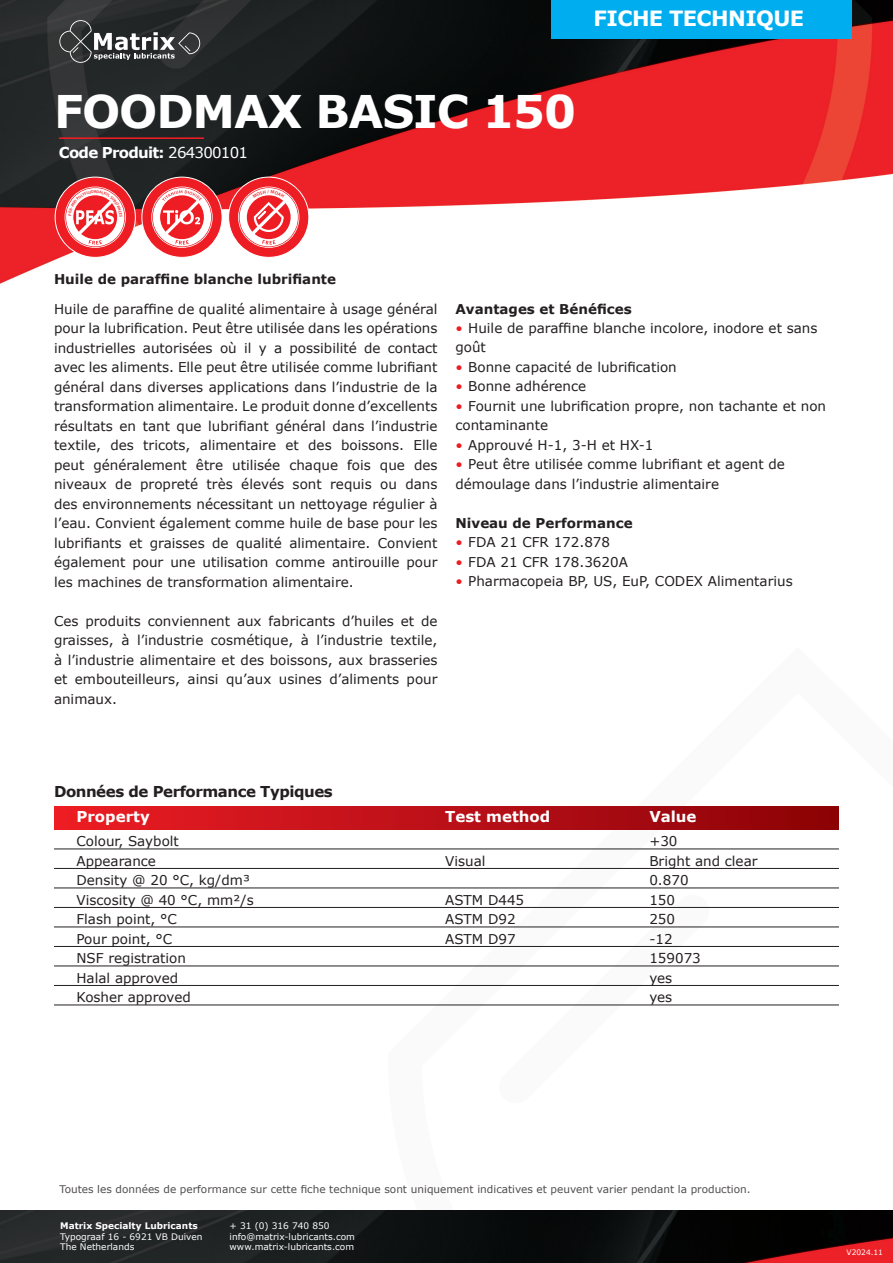
<style>
.page{position:relative;width:893px;height:1263px;background:#fff}
.page>*{position:absolute;margin:0;border:0;box-sizing:border-box;transform-origin:0 0}
.t1{font:700 45px "Verdana";letter-spacing:-.025em;color:#fff}
.t2{font:700 21px "Verdana";letter-spacing:-.03em;color:#fff}
.t3{font:700 15px "Verdana";letter-spacing:-.03em;color:#231f20}
.t4{font:700 15px "Verdana";color:#fff}
.t5{font:700 15px "Verdana";letter-spacing:-.05em;color:#fff}
.t6{font:13.5px/19.5px "Verdana";color:#231f20}
.t7{font:700 13.5px "Verdana";color:#231f20}
.t8{font:10.5px "Verdana";color:#231f20}
.t9{font:9px/10.5px "Verdana";color:#fff}
.t10{font:700 9px "Verdana";color:#fff}
.t11{font:7.5px "Verdana";color:#fff}
.s1{font-weight:400}
.s2{color:#ee1d23}
</style>
<div class="page">
<img style="left:0;top:0;width:893px;height:284px">
<svg style="left:388px;top:806px;width:505px;height:405px"></svg>
<div style="left:551px;top:0;width:301px;height:38px;background:#00aeef"></div>
<svg style="left:59px;top:20px;width:141px;height:43px;background:#4f5152"></svg>
<img style="left:0;top:1211px;width:893px;height:52px">
<div style="left:54px;top:807px;width:785px;height:23px;background:linear-gradient(to right,#ec1d26,#8a0207)"></div>
<hr style="left:54px;top:849px;width:785px;height:1px;background:#231f20">
<hr style="left:54px;top:868px;width:785px;height:1px;background:#231f20">
<hr style="left:54px;top:888px;width:785px;height:1px;background:#231f20">
<hr style="left:54px;top:907px;width:785px;height:1px;background:#231f20">
<hr style="left:54px;top:927px;width:785px;height:1px;background:#231f20">
<hr style="left:54px;top:946px;width:785px;height:1px;background:#231f20">
<hr style="left:54px;top:966px;width:785px;height:1px;background:#231f20">
<hr style="left:54px;top:985px;width:785px;height:1px;background:#231f20">
<hr style="left:54px;top:1005px;width:785px;height:1px;background:#231f20">
<hr style="left:59px;top:137px;width:145px;height:2px;background:#ee1d23">
<svg style="left:55px;top:177px;width:254px;height:81px"></svg>
<h2 class="t2" style="left:594px;top:5px;width:212px">FICHE TECHNIQUE</h2>
<h1 class="t1" style="left:54px;top:83px;width:524px">FOODMAX BASIC 150</h1>
<p class="t5" style="left:59px;top:143px;width:191px">Code Produit: <span class="s1">264300101</span></p>
<p class="t7" style="left:54px;top:270px;width:284px">Huile de paraffine blanche lubrifiante</p>
<p class="t6" style="left:54px;top:299px;width:385px;text-align:justify">Huile de paraffine de qualité alimentaire à usage général pour la lubrification. Peut être utilisée dans les opérations industrielles autorisées où il y a possibilité de contact avec les aliments. Elle peut être utilisée comme lubrifiant général dans diverses applications dans l’industrie de la transformation alimentaire. Le produit donne d’excellents résultats en tant que lubrifiant général dans l’industrie textile, des tricots, alimentaire et des boissons. Elle peut généralement être utilisée chaque fois que des niveaux de propreté très élevés sont requis ou dans des environnements nécessitant un nettoyage régulier à l’eau. Convient également comme huile de base pour les lubrifiants et graisses de qualité alimentaire. Convient également pour une utilisation comme antirouille pour les machines de transformation alimentaire.</p>
<p class="t6" style="left:54px;top:611px;width:385px;text-align:justify">Ces produits conviennent aux fabricants d’huiles et de graisses, à l’industrie cosmétique, à l’industrie textile, à l’industrie alimentaire et des boissons, aux brasseries et embouteilleurs, ainsi qu’aux usines d’aliments pour animaux.</p>
<p class="t7" style="left:455px;top:300px;width:178px">Avantages et Bénéfices</p>
<p class="t6" style="left:455px;top:318px;width:363px"><span class="s2">•</span> Huile de paraffine blanche incolore, inodore et sans goût</p>
<p class="t6" style="left:455px;top:357px;width:223px"><span class="s2">•</span> Bonne capacité de lubrification</p>
<p class="t6" style="left:455px;top:377px;width:132px"><span class="s2">•</span> Bonne adhérence</p>
<p class="t6" style="left:455px;top:396px;width:372px"><span class="s2">•</span> Fournit une lubrification propre, non tachante et non contaminante</p>
<p class="t6" style="left:455px;top:435px;width:199px"><span class="s2">•</span> Approuvé H-1, 3-H et HX-1</p>
<p class="t6" style="left:455px;top:455px;width:331px"><span class="s2">•</span> Peut être utilisée comme lubrifiant et agent de démoulage dans l’industrie alimentaire</p>
<p class="t7" style="left:455px;top:514px;width:179px">Niveau de Performance</p>
<p class="t6" style="left:455px;top:533px;width:156px"><span class="s2">•</span> FDA 21 CFR 172.878</p>
<p class="t6" style="left:455px;top:552px;width:174px"><span class="s2">•</span> FDA 21 CFR 178.3620A</p>
<p class="t6" style="left:455px;top:572px;width:339px"><span class="s2">•</span> Pharmacopeia BP, US, EuP, CODEX Alimentarius</p>
<p class="t3" style="left:54px;top:782px;width:280px">Données de Performance Typiques</p>
<p class="t4" style="left:76px;top:807px;width:75px">Property</p>
<p class="t4" style="left:445px;top:807px;width:107px">Test method</p>
<p class="t4" style="left:649px;top:807px;width:49px">Value</p>
<p class="t6" style="left:76px;top:832px;width:104px">Colour, Saybolt</p>
<p class="t6" style="left:649px;top:832px;width:30px">+30</p>
<p class="t6" style="left:76px;top:851px;width:81px">Appearance</p>
<p class="t6" style="left:445px;top:851px;width:42px">Visual</p>
<p class="t6" style="left:649px;top:851px;width:110px">Bright and clear</p>
<p class="t6" style="left:76px;top:871px;width:175px">Density @ 20 °C, kg/dm³</p>
<p class="t6" style="left:649px;top:871px;width:41px">0.870</p>
<p class="t6" style="left:76px;top:890px;width:179px">Viscosity @ 40 °C, mm²/s</p>
<p class="t6" style="left:445px;top:890px;width:81px">ASTM D445</p>
<p class="t6" style="left:649px;top:890px;width:27px">150</p>
<p class="t6" style="left:76px;top:910px;width:102px">Flash point, °C</p>
<p class="t6" style="left:445px;top:910px;width:72px">ASTM D92</p>
<p class="t6" style="left:649px;top:910px;width:27px">250</p>
<p class="t6" style="left:76px;top:929px;width:97px">Pour point, °C</p>
<p class="t6" style="left:445px;top:929px;width:72px">ASTM D97</p>
<p class="t6" style="left:649px;top:929px;width:25px">-12</p>
<p class="t6" style="left:76px;top:949px;width:111px">NSF registration</p>
<p class="t6" style="left:649px;top:949px;width:53px">159073</p>
<p class="t6" style="left:76px;top:968px;width:103px">Halal approved</p>
<p class="t6" style="left:649px;top:968px;width:24px">yes</p>
<p class="t6" style="left:76px;top:988px;width:116px">Kosher approved</p>
<p class="t6" style="left:649px;top:988px;width:24px">yes</p>
<p class="t8" style="left:59px;top:1183px;width:693px">Toutes les données de performance sur cette fiche technique sont uniquement indicatives et peuvent varier pendant la production.</p>
<p class="t10" style="left:60px;top:1220px;width:139px">Matrix Specialty Lubricants</p>
<p class="t9" style="left:60px;top:1231px;width:144px">Typograaf 16 - 6921 VB Duiven<br>The Netherlands</p>
<p class="t9" style="left:230px;top:1221px;width:127px">+ 31 (0) 316 740 850 info@matrix-lubricants.com www.matrix-lubricants.com</p>
<p class="t11" style="left:847px;top:1247px;width:38px">V2024.11</p>
</div>
